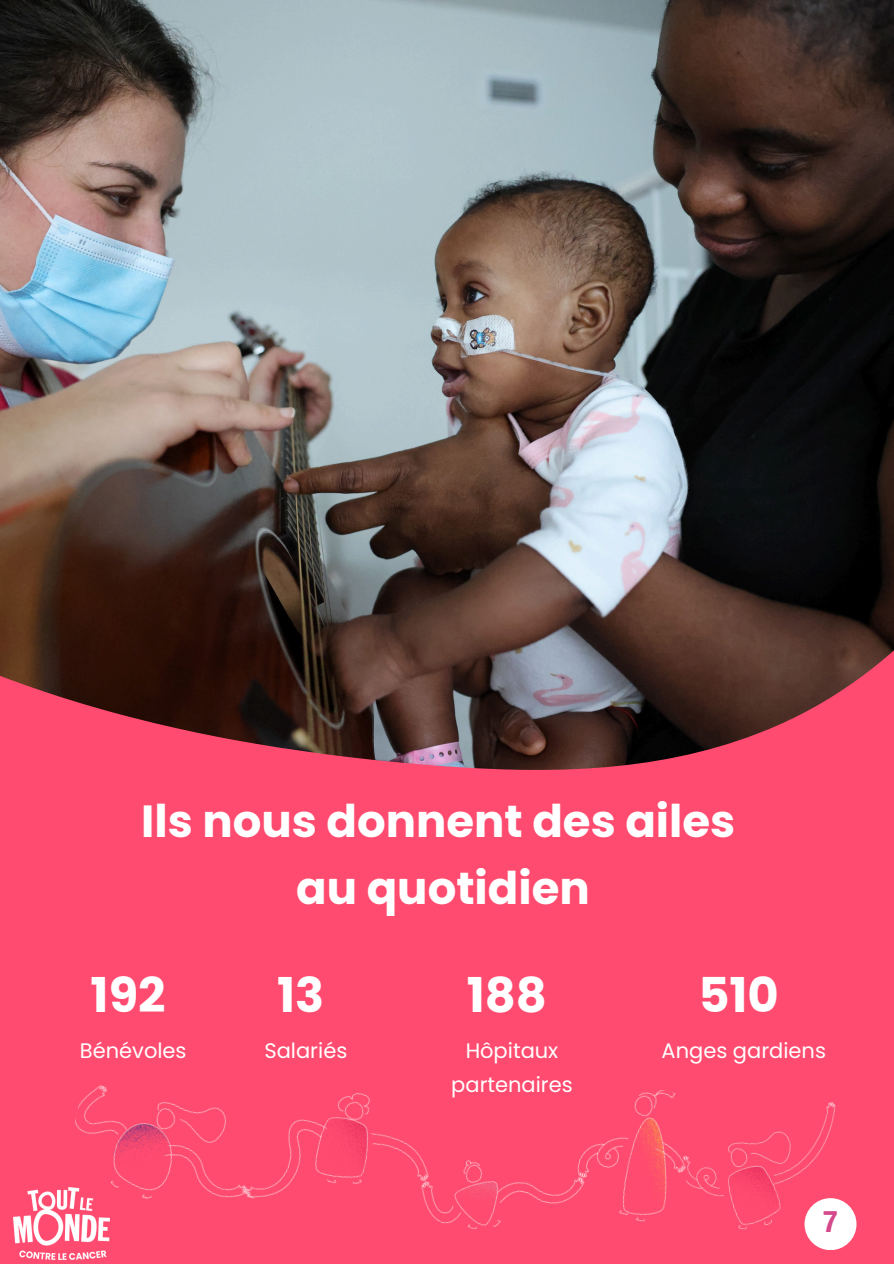
<style>
.page{position:relative;width:894px;height:1264px;background:#fff}
.page>*{position:absolute;margin:0;border:0;box-sizing:border-box;transform-origin:0 0}
.t1{font:700 48px "Poppins";color:#fff}
.t2{font:700 45px/66.3px "Poppins";color:#fff;text-align:center}
.t3{font:30px "Helvetica Neue LT 77 Bd Cn";color:#d5488b}
.t4{font:21px "Poppins";color:#fff}
</style>
<div class="page">
<img style="left:0;top:0;width:893px;height:553px">
<svg style="left:0;top:553px;width:893px;height:631px;background:#ba4156"></svg>
<div style="left:0;top:1184px;width:893px;height:79px;background:#ff4b6f"></div>
<img style="left:13px;top:1189px;width:97px;height:70px">
<div style="left:244px;top:1004px;width:457px;height:226px;background:#ff4b6f"></div>
<img style="left:62px;top:1050px;width:212px;height:170px">
<img style="left:678px;top:1097px;width:211px;height:152px">
<h1 class="t2" style="left:141px;top:788px;width:595px">Ils nous donnent des ailes au quotidien</h1>
<p class="t1" style="left:91px;top:961px;width:76px">192</p>
<p class="t4" style="left:80px;top:1035px;width:108px">Bénévoles</p>
<p class="t1" style="left:277px;top:961px;width:49px">13</p>
<p class="t4" style="left:264px;top:1035px;width:84px">Salariés</p>
<p class="t1" style="left:466px;top:961px;width:82px">188</p>
<p class="t4" style="left:465px;top:1035px;width:94px">Hôpitaux</p>
<p class="t4" style="left:451px;top:1069px;width:123px">partenaires</p>
<p class="t1" style="left:698px;top:961px;width:82px">510</p>
<p class="t4" style="left:661px;top:1035px;width:166px">Anges gardiens</p>
<p class="t3" style="left:823px;top:1207px;width:16px">6</p>
<p class="t3" style="left:823px;top:1207px;width:16px">7</p>
</div>
